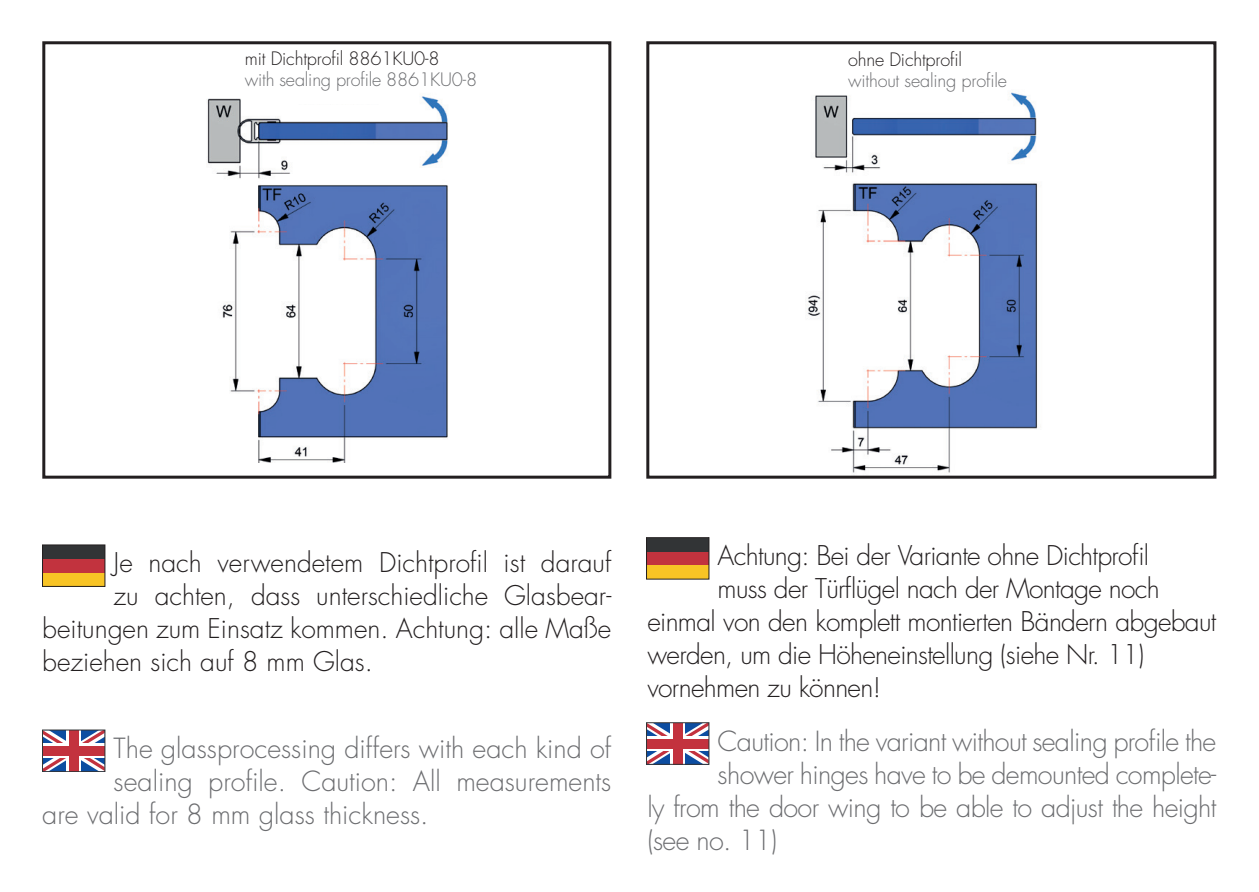
<style>
.page{position:relative;width:1259px;height:892px;background:#fff}
.page>*{position:absolute;margin:0;border:0;box-sizing:border-box;transform-origin:0 0}
.t1{font:300 27px "Futura";letter-spacing:-.025em;color:#6c6d70}
.t2{font:300 27px "Futura";color:#6c6d70}
.t3{font:300 26.4px "Futura";letter-spacing:-.025em;color:#231f20}
.t4{font:300 26.4px "Futura";color:#231f20}
.t5{font:300 18px "Futura";letter-spacing:-.01em;color:#6c6d70}
.t6{font:300 18px "Futura";letter-spacing:-.01em;color:#231f20}
</style>
<div class="page">
<img style="left:207px;top:96px;width:241px;height:366px">
<div style="left:42px;top:41px;width:569px;height:437px;border:3px solid #231f20"></div>
<div style="left:42px;top:572px;width:63px;height:14px;background:#f8c425"></div>
<div style="left:42px;top:558px;width:63px;height:14px;background:#c2333e"></div>
<div style="left:42px;top:545px;width:63px;height:13px;background:#323436"></div>
<div style="left:42px;top:544px;width:63px;height:42px;border:1px solid #231f20"></div>
<svg style="left:44px;top:731px;width:59px;height:38px"></svg>
<svg style="left:67px;top:731px;width:14px;height:38px"></svg>
<svg style="left:44px;top:743px;width:59px;height:14px"></svg>
<div style="left:69px;top:730px;width:9px;height:41px;background:#c3323e"></div>
<div style="left:43px;top:746px;width:62px;height:9px;background:#c3323e"></div>
<div style="left:42px;top:729px;width:63px;height:42px;border:1px solid #323436"></div>
<div style="left:646px;top:565px;width:63px;height:14px;background:#f8c425"></div>
<div style="left:646px;top:551px;width:63px;height:14px;background:#c2333e"></div>
<div style="left:646px;top:537px;width:63px;height:14px;background:#323436"></div>
<div style="left:646px;top:537px;width:63px;height:42px;border:1px solid #231f20"></div>
<svg style="left:648px;top:724px;width:59px;height:38px"></svg>
<svg style="left:670px;top:724px;width:14px;height:38px"></svg>
<svg style="left:648px;top:736px;width:59px;height:14px"></svg>
<div style="left:673px;top:722px;width:9px;height:42px;background:#c3323e"></div>
<div style="left:646px;top:739px;width:63px;height:9px;background:#c3323e"></div>
<div style="left:646px;top:722px;width:63px;height:42px;border:1px solid #323436"></div>
<img style="left:805px;top:92px;width:233px;height:381px">
<div style="left:646px;top:41px;width:570px;height:437px;border:3px solid #231f20"></div>
<div style="left:292px;top:86px;width:101px;height:18px;background:#fff"></div>
<p class="t6" style="left:245px;top:47px;width:196px">mit Dichtprofil 8861KU0-8</p>
<p class="t5" style="left:245px;top:68px;width:234px">with sealing profile 8861KU0-8</p>
<p class="t6" style="left:848px;top:48px;width:115px">ohne Dichtprofil</p>
<p class="t5" style="left:848px;top:69px;width:160px">without sealing profile</p>
<p class="t4" style="left:114px;top:545px;width:499px">Je nach verwendetem Dichtprofil ist darauf</p>
<p class="t4" style="left:114px;top:578px;width:499px">zu achten, dass unterschiedliche Glasbear-</p>
<p class="t4" style="left:42px;top:611px;width:570px">beitungen zum Einsatz kommen. Achtung: alle Maße</p>
<p class="t4" style="left:42px;top:644px;width:332px">beziehen sich auf 8 mm Glas.</p>
<p class="t2" style="left:114px;top:730px;width:499px">The glassprocessing differs with each kind of</p>
<p class="t2" style="left:114px;top:763px;width:499px">sealing profile. Caution: All measurements</p>
<p class="t2" style="left:42px;top:796px;width:388px">are valid for 8 mm glass thickness.</p>
<p class="t3" style="left:717px;top:538px;width:433px">Achtung: Bei der Variante ohne Dichtprofil</p>
<p class="t3" style="left:717px;top:571px;width:443px">muss der Türflügel nach der Montage noch</p>
<p class="t3" style="left:647px;top:604px;width:570px">einmal von den komplett montierten Bändern abgebaut</p>
<p class="t3" style="left:647px;top:637px;width:498px">werden, um die Höheneinstellung (siehe Nr. 11)</p>
<p class="t3" style="left:647px;top:670px;width:235px">vornehmen zu können!</p>
<p class="t1" style="left:717px;top:723px;width:500px">Caution: In the variant without sealing profile the</p>
<p class="t1" style="left:717px;top:756px;width:500px">shower hinges have to be demounted complete-</p>
<p class="t1" style="left:647px;top:789px;width:570px">ly from the door wing to be able to adjust the height</p>
<p class="t1" style="left:647px;top:822px;width:131px">(see no. 11)</p>
</div>
